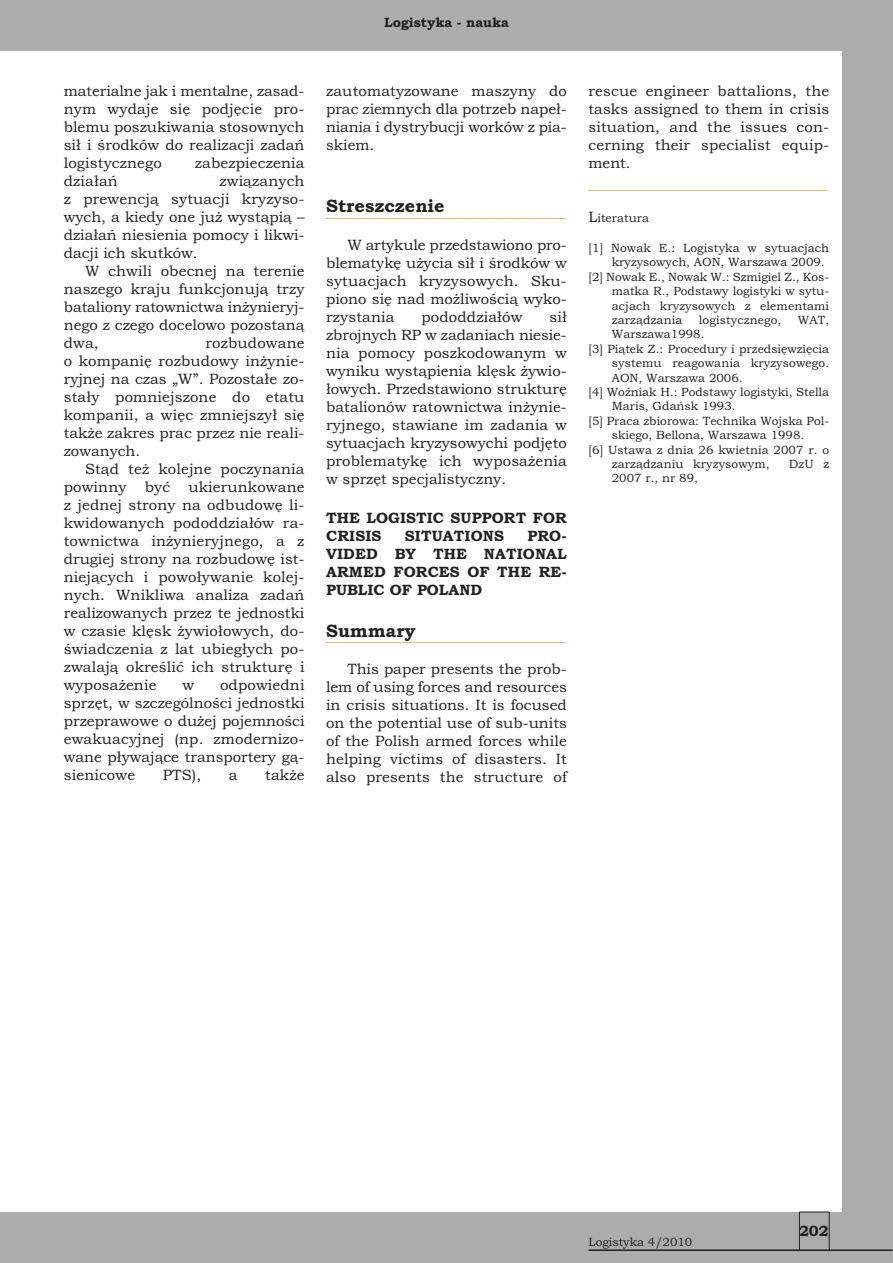
<style>
.page{position:relative;width:893px;height:1263px;background:#aeacab}
.page>*{position:absolute;margin:0;border:0;box-sizing:border-box;transform-origin:0 0}
.t1{font:15px/18px "Bookman Old Style";letter-spacing:.005em;color:#231f20;text-align:justify}
.t2{font:15px "Bookman Old Style";color:#f49f39}
.t3{font:700 15px/18px "Bookman Old Style";letter-spacing:.01em;color:#231f20}
.t4{font:700 13.5px "Bookman Old Style";color:#231f20}
.t5{font:12px "Bookman Old Style";color:#231f20}
.s1{font-size:15px}
</style>
<div class="page">
<div style="left:0;top:51px;width:842px;height:1161px;background:#fff"></div>
<hr style="left:588px;top:1249px;width:304px;height:2px;background:#231f20">
<hr style="left:829px;top:1212px;width:1px;height:38px;background:#231f20">
<hr style="left:799px;top:1212px;width:1px;height:38px;background:#231f20">
<hr style="left:799px;top:1212px;width:30px;height:1px;background:#231f20">
<p class="t4" style="left:384px;top:14px;width:126px">Logistyka - nauka</p>
<p class="t1" style="left:64px;top:82px;width:242px">materialne jak i mentalne, zasad&shy;nym wydaje się podjęcie pro&shy;blemu poszukiwania stosownych sił i środków do realizacji zadań logistycznego</p>
<p class="t1" style="left:195px;top:154px;width:111px">zabezpieczenia</p>
<p class="t1" style="left:64px;top:172px;width:242px;text-indent:156px">związanych z prewencją sytuacji kryzyso&shy;wych, a kiedy one już wystąpią – działań niesienia pomocy i likwi&shy;dacji ich skutków.</p>
<p class="t1" style="left:64px;top:262px;width:242px;text-indent:21px">W chwili obecnej na terenie naszego kraju funkcjonują trzy bataliony ratownictwa inżynieryj&shy;nego z czego docelowo pozostaną dwa,</p>
<p class="t1" style="left:64px;top:172px;width:56px">działań</p>
<p class="t1" style="left:64px;top:334px;width:242px;text-indent:142px">rozbudowane o kompanię rozbudowy inżynie&shy;ryjnej na czas „W”. Pozostałe zo&shy;stały pomniejszone do etatu kompanii, a więc zmniejszył się także zakres prac przez nie reali&shy;zowanych.</p>
<p class="t1" style="left:64px;top:460px;width:242px;text-indent:21px">Stąd też kolejne poczynania powinny być ukierunkowane z jednej strony na odbudowę li&shy;kwidowanych pododdziałów ra&shy;townictwa inżynieryjnego, a z drugiej strony na rozbudowę ist&shy;niejących i powoływanie kolej&shy;nych. Wnikliwa analiza zadań realizowanych przez te jednostki w czasie klęsk żywiołowych, do&shy;świadczenia z lat ubiegłych po&shy;zwalają określić ich strukturę i wyposażenie</p>
<p class="t1" style="left:64px;top:676px;width:242px;text-indent:156px">odpowiedni sprzęt, w szczególności jednostki przeprawowe o dużej pojemności ewakuacyjnej (np. zmodernizo&shy;wane pływające transportery gą&shy;sienicowe</p>
<p class="t1" style="left:182px;top:676px;width:13px">w</p>
<p class="t1" style="left:163px;top:766px;width:40px">PTS),</p>
<p class="t1" style="left:229px;top:766px;width:10px">a</p>
<p class="t1" style="left:265px;top:766px;width:41px">także</p>
<p class="t1" style="left:326px;top:82px;width:242px">zautomatyzowane maszyny do prac ziemnych dla potrzeb napeł&shy;niania i dystrybucji worków z pia&shy;skiem.</p>
<p class="t2" style="left:326px;top:203px;width:241px"><sup>S</sup>__<sup>t</sup>_<sup>r</sup>_<sup>e</sup>__<sup>s</sup>_<sup>z</sup>_<sup>c</sup>__<sup>z</sup>_<sup>e</sup>_<sup>n</sup>__<sup>i</sup>_<sup>e</sup>_________________</p>
<p class="t1" style="left:326px;top:236px;width:242px;text-indent:21px">W artykule przedstawiono pro&shy;blematykę użycia sił i środków w sytuacjach kryzysowych. Sku&shy;piono się nad możliwością wyko&shy;rzystania</p>
<p class="t1" style="left:326px;top:308px;width:242px;text-indent:223px">sił zbrojnych RP w zadaniach niesie&shy;nia pomocy poszkodowanym w wyniku wystąpienia klęsk żywio&shy;łowych. Przedstawiono strukturę batalionów ratownictwa inżynie&shy;ryjnego, stawiane im zadania w sytuacjach kryzysowychi podjęto problematykę ich wyposażenia w sprzęt specjalistyczny.</p>
<p class="t3" style="left:326px;top:509px;width:242px">THE LOGISTIC SUPPORT FOR<br>CRISIS</p>
<p class="t1" style="left:421px;top:308px;width:102px">pododdziałów</p>
<p class="t3" style="left:405px;top:527px;width:101px">SITUATIONS</p>
<p class="t3" style="left:326px;top:527px;width:242px;text-align:justify;text-indent:201px">PRO-VIDED BY THE NATIONAL ARMED FORCES OF THE RE-PUBLIC OF POLAND</p>
<p class="t2" style="left:326px;top:627px;width:241px"><sup>S</sup>__<sup>u</sup>__<sup>m</sup>__<sup>m</sup>__<sup>a</sup>__<sup>r</sup>_<sup>y</sup>_____________________</p>
<p class="t1" style="left:326px;top:660px;width:242px;text-indent:21px">This paper presents the prob&shy;lem of using forces and resources in crisis situations. It is focused on the potential use of sub-units of the Polish armed forces while helping victims of disasters. It also presents the structure of</p>
<p class="t1" style="left:588px;top:82px;width:242px">rescue engineer battalions, the tasks assigned to them in crisis situation, and the issues con&shy;cerning their specialist equip&shy;ment.</p>
<p class="t2" style="left:588px;top:175px;width:241px">________________________________</p>
<p class="t5" style="left:588px;top:211px;width:62px"><span class="s1">L</span>iteratura</p>
<p class="t5" style="left:588px;top:241px;width:242px">[1] Nowak E.: Logistyka w sytuacjach</p>
<p class="t5" style="left:612px;top:255px;width:214px">kryzysowych, AON, Warszawa 2009.</p>
<p class="t5" style="left:588px;top:270px;width:242px">[2] Nowak E., Nowak W.: Szmigiel Z., Kos-</p>
<p class="t5" style="left:612px;top:284px;width:219px">matka R., Podstawy logistyki w sytu-</p>
<p class="t5" style="left:612px;top:298px;width:219px">acjach kryzysowych z elementami</p>
<p class="t5" style="left:612px;top:313px;width:72px">zarządzania</p>
<p class="t5" style="left:699px;top:313px;width:84px">logistycznego,</p>
<p class="t5" style="left:798px;top:313px;width:33px">WAT,</p>
<p class="t5" style="left:612px;top:327px;width:94px">Warszawa1998.</p>
<p class="t5" style="left:588px;top:342px;width:242px">[3] Piątek Z.: Procedury i przedsięwzięcia</p>
<p class="t5" style="left:612px;top:356px;width:219px">systemu reagowania kryzysowego.</p>
<p class="t5" style="left:612px;top:370px;width:132px">AON, Warszawa 2006.</p>
<p class="t5" style="left:588px;top:385px;width:242px">[4] Woźniak H.: Podstawy logistyki, Stella</p>
<p class="t5" style="left:612px;top:399px;width:125px">Maris, Gdańsk 1993.</p>
<p class="t5" style="left:588px;top:414px;width:242px">[5] Praca zbiorowa: Technika Wojska Pol-</p>
<p class="t5" style="left:612px;top:428px;width:194px">skiego, Bellona, Warszawa 1998.</p>
<p class="t5" style="left:588px;top:442px;width:242px">[6] Ustawa z dnia 26 kwietnia 2007 r. o</p>
<p class="t5" style="left:612px;top:457px;width:159px">zarządzaniu kryzysowym,</p>
<p class="t5" style="left:789px;top:457px;width:42px">DzU z</p>
<p class="t5" style="left:612px;top:471px;width:88px">2007 r., nr 89,</p>
<p class="t5" style="left:588px;top:1234px;width:105px">Logistyka 4/2010</p>
<p class="t3" style="left:799px;top:1222px;width:31px">202</p>
</div>
